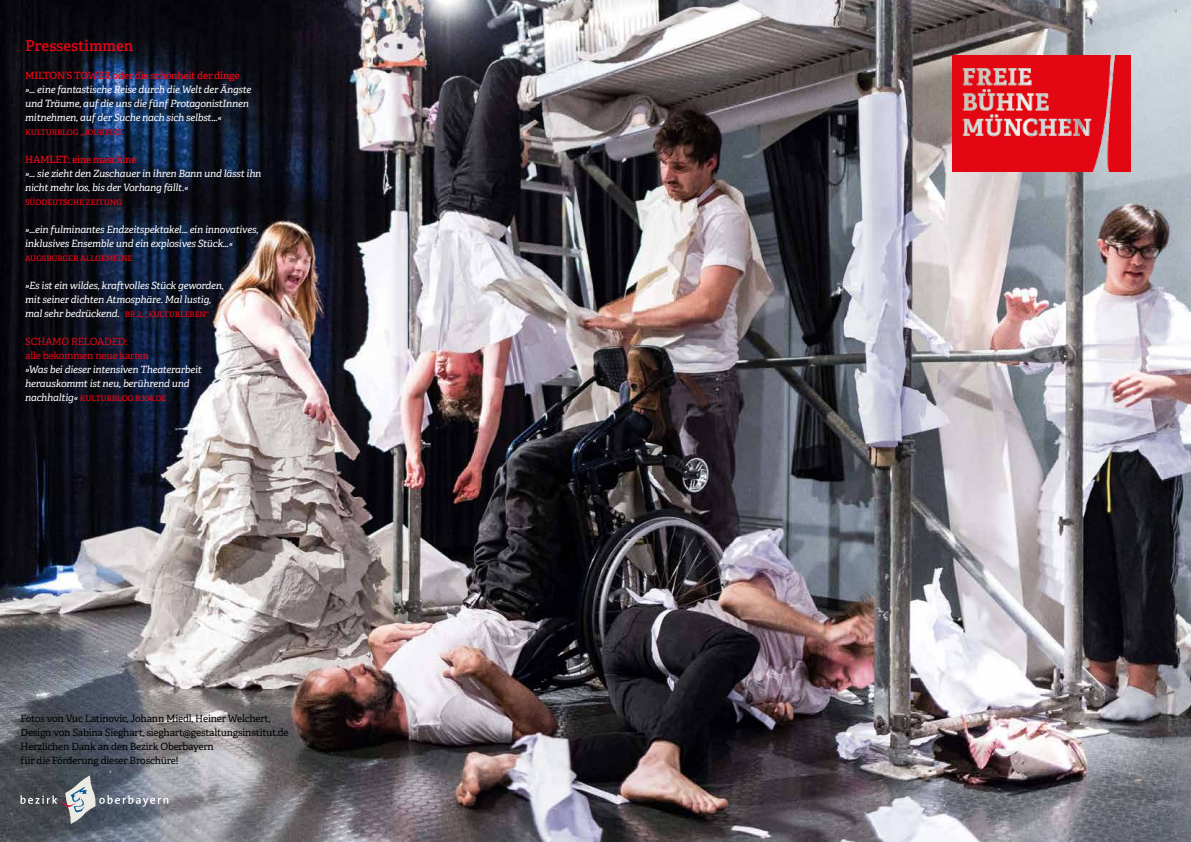
<style>
.page{position:relative;width:1191px;height:842px;background:#fff}
.page>*{position:absolute;margin:0;border:0;box-sizing:border-box;transform-origin:0 0}
.t1{font:600 15px "Adelle";color:#e30613}
.t2{font:italic 10px/14px "Adelle";letter-spacing:-.02em;color:#fff}
.t3{font:10px/14px "Adelle";letter-spacing:-.02em;color:#000}
.t4{font:10px/14px "Adelle";letter-spacing:-.02em;color:#e30613}
.t5{font:600 10px "Adelle";letter-spacing:-.02em;color:#e30613}
.s1{font-style:normal;color:#e30613}
.s2{font-style:normal;color:#000}
.s3{color:#000}
</style>
<div class="page">
<img style="left:0;top:0;width:1191px;height:842px">
<svg style="left:21px;top:775px;width:147px;height:49px;background:#6d737d"></svg>
<img style="left:952px;top:55px;width:178px;height:116px">
<h1 class="t1" style="left:25px;top:35px;width:110px">Pressestimmen</h1>
<p class="t5" style="left:25px;top:68px;width:216px">MILTON’S TOWER oder die schönheit der dinge</p>
<p class="t2" style="left:25px;top:82px;width:227px">»… eine fantastische Reise durch die Welt der Ängste und Träume, auf die uns die fünf ProtagonistInnen mitnehmen, auf der Suche nach sich selbst…« <span class="s1">kulturblog „jourfixe</span><span class="s2">“</span></p>
<p class="t5" style="left:25px;top:152px;width:113px">HAMLET: eine maschine</p>
<p class="t2" style="left:25px;top:166px;width:238px">»… sie zieht den Zuschauer in ihren Bann und lässt ihn nicht mehr los, bis der Vorhang fällt.«</p>
<p class="t4" style="left:25px;top:194px;width:98px">süddeutsche zeitung</p>
<p class="t2" style="left:25px;top:222px;width:235px">»…ein fulminantes Endzeitspektakel… ein innovatives, inklusives Ensemble und ein explosives Stück…«</p>
<p class="t4" style="left:25px;top:250px;width:109px">augsburger allgemeine</p>
<p class="t2" style="left:25px;top:278px;width:200px">»Es ist ein wildes, kraftvolles Stück geworden, mit seiner dichten Atmosphäre. Mal lustig, mal sehr bedrückend.<span class="s3">“</span> <span class="s1">br 2, „kulturleben“</span></p>
<p class="t4" style="left:25px;top:334px;width:125px">SCHAMO RELOADED:<br>alle bekommen neue karten</p>
<p class="t2" style="left:25px;top:362px;width:178px">»Was bei dieser intensiven Theaterarbeit herauskommt ist neu, berührend und nachhaltig« <span class="s1">kulturblog b304.de</span></p>
<p class="t3" style="left:21px;top:711px;width:270px">Fotos von Vuc Latinovic, Johann Miedl, Heiner Welchert, Design von Sabina Sieghart, sieghart@gestaltungsinstitut.de Herzlichen Dank an den Bezirk Oberbayern<br>für die Förderung dieser Broschüre!</p>
</div>
